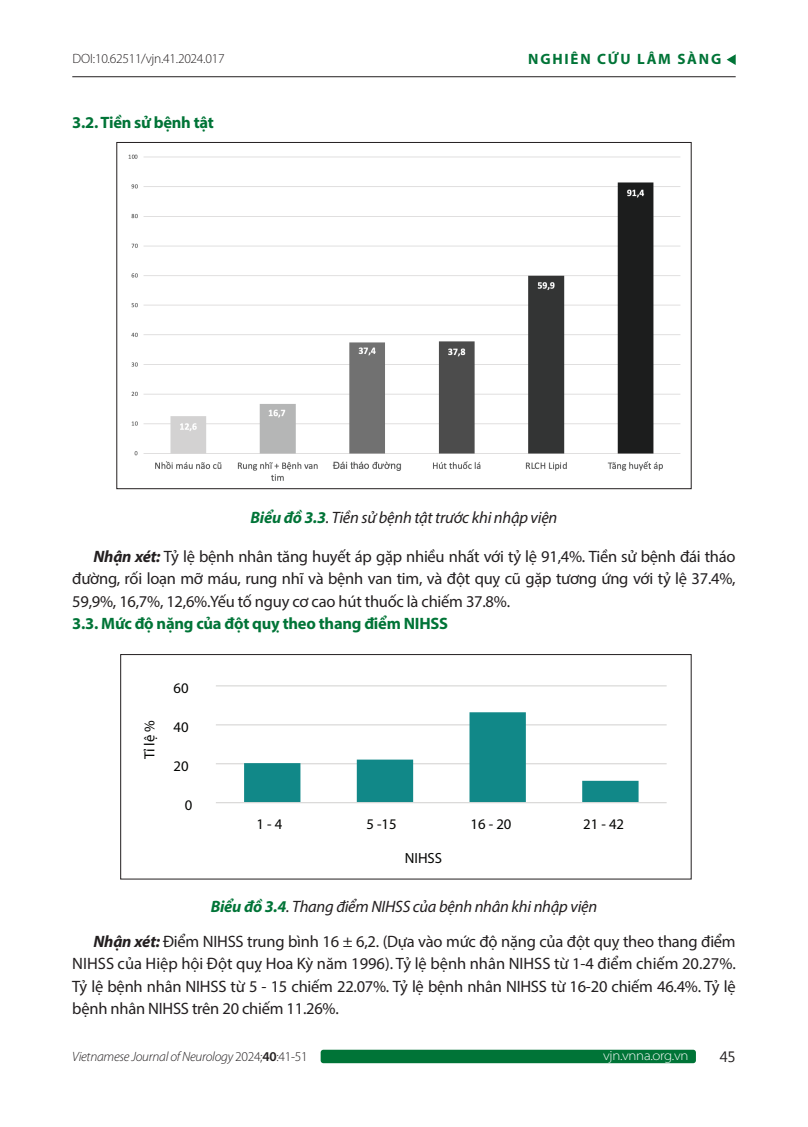
<style>
.page{position:relative;width:808px;height:1127px;background:#fff}
.page>*{position:absolute;margin:0;border:0;box-sizing:border-box;transform-origin:0 0}
.t1{font:16.5px/22.5px "Myriad Pro";letter-spacing:-.015em;color:#231f20;text-align:justify}
.t2{font:700 16.5px "Myriad Pro";letter-spacing:-.015em;color:#007437}
.t3{font:italic 16.5px "Myriad Pro";letter-spacing:-.015em;color:#231f20}
.t4{font:700 15px "Myriad Pro";letter-spacing:.12em;color:#007437}
.t5{font:15px "Myanmar Text";color:#231f20}
.t6{font:14.7px "Myriad Pro";letter-spacing:-.005em;color:#040503}
.t7{font:italic 300 13.5px "Myriad Pro";letter-spacing:-.02em;color:#231f20}
.t8{font:300 13.5px "Myriad Pro";letter-spacing:-.02em;color:#231f20}
.t9{font:300 semi-expanded 13.5px "Myriad Pro";letter-spacing:-.02em;color:#fff}
.s1{font-weight:700;color:#007437}
.s2{font-weight:700;font-style:italic}
.s3{font-weight:700;font-style:italic;color:#007437}
.s4{font-style:italic}
.s5{font-style:normal}
.s6{font-weight:600;font-style:normal}
</style>
<div class="page">
<div style="left:321px;top:1050px;width:375px;height:13px;background:#007437;border-radius:3px"></div>
<hr style="left:72px;top:76px;width:664px;height:1px;background:#231f20">
<svg style="left:727px;top:54px;width:9px;height:11px"></svg>
<img style="left:128px;top:154px;width:553px;height:327px">
<hr style="left:216px;top:763px;width:451px;height:1px;background:#dad9d8">
<hr style="left:216px;top:724px;width:451px;height:1px;background:#dad9d8">
<hr style="left:216px;top:685px;width:451px;height:1px;background:#dad9d8">
<svg style="left:244px;top:712px;width:394px;height:90px"></svg>
<hr style="left:216px;top:802px;width:451px;height:1px;background:#dad9d8">
<div style="left:120px;top:654px;width:571px;height:225px;border:1px solid #231f20"></div>
<p class="t8" style="left:72px;top:51px;width:154px">DOI:10.62511/vjn.41.2024.017</p>
<p class="t4" style="left:528px;top:50px;width:195px">NGHIÊN CỨU LÂM SÀNG</p>
<p class="t2" style="left:72px;top:112px;width:143px">3.2. Tiền sử bệnh tật</p>
<p class="t3" style="left:250px;top:507px;width:308px"><span class="s1">Biểu đồ 3.3</span>. Tiền sử bệnh tật trước khi nhập viện</p>
<p class="t1" style="left:72px;top:545px;width:665px;text-indent:21px"><span class="s2">Nhận xét:</span> Tỷ lệ bệnh nhân tăng huyết áp gặp nhiều nhất với tỷ lệ 91,4%. Tiền sử bệnh đái tháo đường, rối loạn mỡ máu, rung nhĩ và bệnh van tim, và đột quỵ cũ gặp tương ứng với tỷ lệ 37.4%, 59,9%, 16,7%, 12,6%.Yếu tố nguy cơ cao hút thuốc là chiếm 37.8%.</p>
<p class="t2" style="left:72px;top:613px;width:377px">3.3. Mức độ nặng của đột quỵ theo thang điểm NIHSS</p>
<p class="t6" style="left:140px;top:759px;width:41px;rotate:-90deg">Tỉ lệ %</p>
<p class="t6" style="left:173px;top:679px;width:17px">60</p>
<p class="t6" style="left:173px;top:718px;width:17px">40</p>
<p class="t6" style="left:173px;top:757px;width:17px">20</p>
<p class="t6" style="left:185px;top:796px;width:9px">0</p>
<p class="t6" style="left:257px;top:815px;width:27px">1-4</p>
<p class="t6" style="left:366px;top:815px;width:32px">5 -15</p>
<p class="t6" style="left:470px;top:815px;width:42px">16 - 20</p>
<p class="t6" style="left:583px;top:815px;width:42px">21 - 42</p>
<p class="t6" style="left:405px;top:849px;width:39px">NIHSS</p>
<p class="t1" style="left:94px;top:888px;width:644px;line-height:34.8px;text-indent:117px"><span class="s3">Biểu đồ 3.4</span><span class="s4">. Thang điểm NIHSS của bệnh nhân khi nhập viện<br></span><span class="s2">Nhận xét:</span> Điểm NIHSS trung bình 16 ± 6,2. (Dựa vào mức độ nặng của đột quỵ theo thang điểm</p>
<p class="t1" style="left:72px;top:952px;width:665px">NIHSS của Hiệp hội Đột quỵ Hoa Kỳ năm 1996). Tỷ lệ bệnh nhân NIHSS từ 1-4 điểm chiếm 20.27%.<br>Tỷ lệ bệnh nhân NIHSS từ 5 - 15 chiếm 22.07%. Tỷ lệ bệnh nhân NIHSS từ 16-20 chiếm 46.4%. Tỷ lệ bệnh nhân NIHSS trên 20 chiếm 11.26%.</p>
<p class="t7" style="left:72px;top:1049px;width:237px">Vietnamese Journal of Neurology <span class="s5">2024;</span><span class="s6">40</span><span class="s5">:41-51</span></p>
<p class="t9" style="left:603px;top:1047px;width:87px">vjn.vnna.org.vn</p>
<p class="t5" style="left:720px;top:1047px;width:17px">45</p>
</div>
